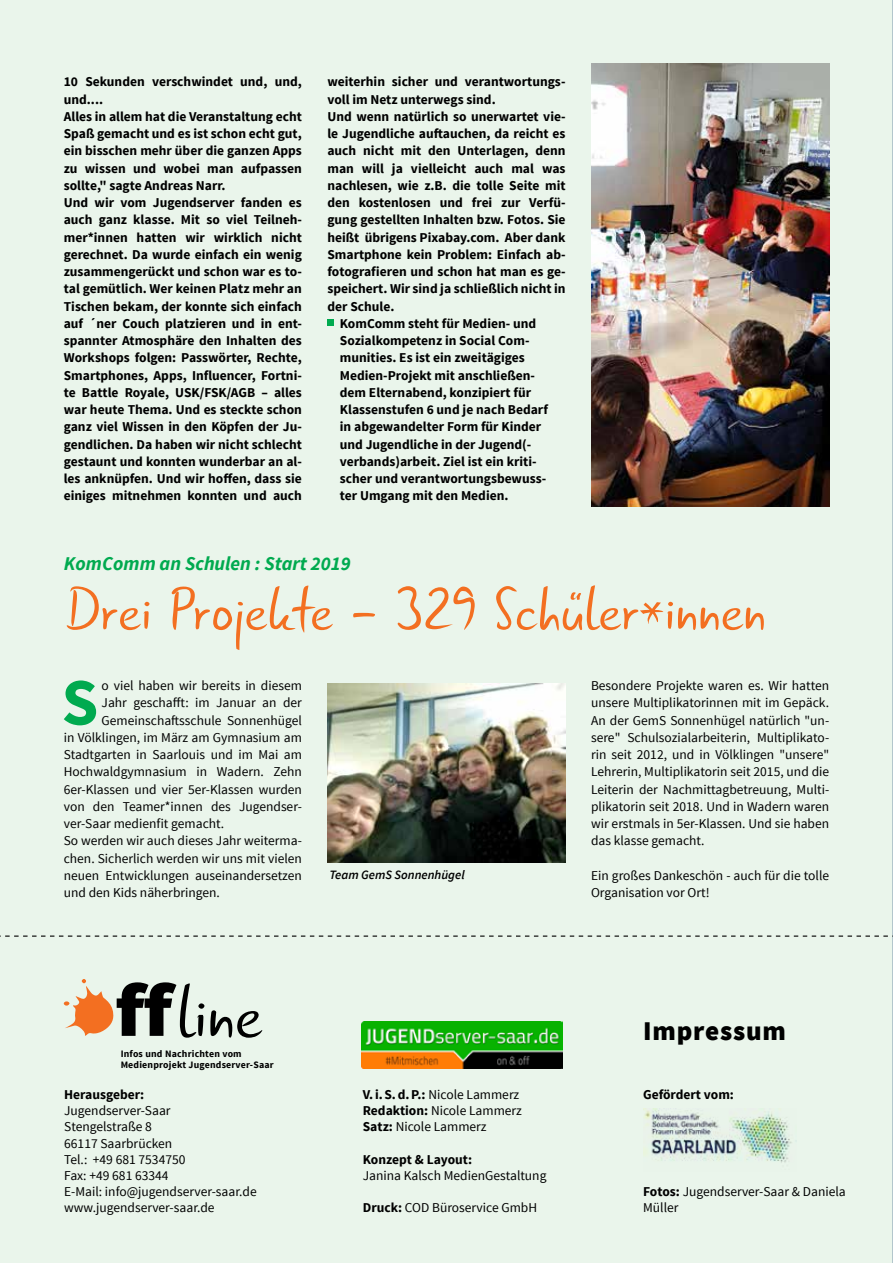
<style>
.page{position:relative;width:893px;height:1263px;background:#eaf5eb}
.page>*{position:absolute;margin:0;border:0;box-sizing:border-box;transform-origin:0 0}
.t1{font:76.35px "Gunny Rewritten";color:#000}
.t2{font:700 66.45px "Source Sans Pro";color:#00aa4f}
.t3{font:63px "Gunny Rewritten";color:#f36f21}
.t4{font:900 27px "Source Sans Pro";letter-spacing:.03em;color:#000}
.t5{font:italic 700 19.5px "Source Sans Pro";color:#00aa4f}
.t6{font:700 13.5px/17.2px "Source Sans Pro";color:#000}
.t7{font:13.5px/17.2px "Source Sans Pro";color:#000}
.t8{font:italic 600 12.75px "Source Sans Pro";color:#000}
.t9{font:700 9.75px/11.7px "Source Sans Pro";letter-spacing:.02em;color:#000}
.s1{font-weight:700}
</style>
<div class="page">
<hr style="left:892px;top:0;width:1px;height:1263px;background:#839db1">
<img style="left:643px;top:1109px;width:154px;height:54px">
<svg style="left:0;top:935px;width:893px;height:2px"></svg>
<svg style="left:64px;top:979px;width:112px;height:57px"></svg>
<img style="left:361px;top:1021px;width:201px;height:47px">
<div style="left:327px;top:319px;width:7px;height:7px;background:#00aa4f"></div>
<img style="left:591px;top:64px;width:238px;height:442px">
<img style="left:327px;top:683px;width:239px;height:179px">
<p class="t6" style="left:64px;top:74px;width:240px">10 Sekunden verschwindet und, und, und....<br>Alles in allem hat die Veranstaltung echt Spaß gemacht und es ist schon echt gut, ein bisschen mehr über die ganzen Apps zu wissen und wobei man aufpassen sollte," sagte Andreas Narr.<br>Und wir vom Jugendserver fanden es auch ganz klasse. Mit so viel Teilneh&shy;mer*innen hatten wir wirklich nicht gerechnet. Da wurde einfach ein wenig zusammengerückt und schon war es to&shy;tal gemütlich. Wer keinen Platz mehr an Tischen bekam, der konnte sich einfach auf ´ner Couch platzieren und in ent&shy;spannter Atmosphäre den Inhalten des Workshops folgen: Passwörter, Rechte, Smartphones, Apps, Influencer, Fortni&shy;te Battle Royale, USK/FSK/AGB – alles war heute Thema. Und es steckte schon ganz viel Wissen in den Köpfen der Ju&shy;gendlichen. Da haben wir nicht schlecht gestaunt und konnten wunderbar an al&shy;les anknüpfen. Und wir hoffen, dass sie einiges mitnehmen konnten und auch</p>
<p class="t6" style="left:327px;top:74px;width:240px">weiterhin sicher und verantwortungs-</p>
<p class="t6" style="left:327px;top:91px;width:170px">voll im Netz unterwegs sind.</p>
<p class="t6" style="left:327px;top:108px;width:240px">Und wenn natürlich so unerwartet vie-</p>
<p class="t6" style="left:327px;top:125px;width:240px">le Jugendliche auftauchen, da reicht es</p>
<p class="t6" style="left:327px;top:143px;width:240px">auch nicht mit den Unterlagen, denn</p>
<p class="t6" style="left:327px;top:160px;width:240px">man will ja vielleicht auch mal was</p>
<p class="t6" style="left:327px;top:177px;width:240px">nachlesen, wie z.B. die tolle Seite mit</p>
<p class="t6" style="left:327px;top:194px;width:240px">den kostenlosen und frei zur Verfü-</p>
<p class="t6" style="left:327px;top:212px;width:240px">gung gestellten Inhalten bzw. Fotos. Sie</p>
<p class="t6" style="left:327px;top:229px;width:240px">heißt übrigens Pixabay.com. Aber dank</p>
<p class="t6" style="left:327px;top:246px;width:240px">Smartphone kein Problem: Einfach ab-</p>
<p class="t6" style="left:327px;top:263px;width:240px">fotografieren und schon hat man es ge-</p>
<p class="t6" style="left:327px;top:281px;width:240px">speichert. Wir sind ja schließlich nicht in</p>
<p class="t6" style="left:327px;top:298px;width:68px">der Schule.</p>
<p class="t6" style="left:340px;top:315px;width:198px">KomComm steht für Medien- und</p>
<p class="t6" style="left:340px;top:332px;width:191px">Sozialkompetenz in Social Com-</p>
<p class="t6" style="left:340px;top:350px;width:186px">munities. Es ist ein zweitägiges</p>
<p class="t6" style="left:340px;top:367px;width:197px">Medien-Projekt mit anschließen-</p>
<p class="t6" style="left:340px;top:384px;width:193px">dem Elternabend, konzipiert für</p>
<p class="t6" style="left:340px;top:401px;width:210px">Klassenstufen 6 und je nach Bedarf</p>
<p class="t6" style="left:340px;top:419px;width:203px">in abgewandelter Form für Kinder</p>
<p class="t6" style="left:340px;top:436px;width:193px">und Jugendliche in der Jugend(-</p>
<p class="t6" style="left:340px;top:453px;width:198px">verbands)arbeit. Ziel ist ein kriti-</p>
<p class="t6" style="left:340px;top:470px;width:208px">scher und verantwortungsbewuss-</p>
<p class="t6" style="left:340px;top:488px;width:170px">ter Umgang mit den Medien.</p>
<h3 class="t5" style="left:64px;top:551px;width:288px">KomComm an Schulen : Start 2019</h3>
<h3 class="t3" style="left:64px;top:570px;width:704px">Drei Projekte - 329 Schüler*innen</h3>
<h2 class="t2" style="left:62px;top:660px;width:38px">S</h2>
<p class="t7" style="left:102px;top:677px;width:202px">o viel haben wir bereits in diesem</p>
<p class="t7" style="left:591px;top:677px;width:240px;text-align:justify">Besondere Projekte waren es. Wir hatten unsere Multiplikatorinnen mit im Gepäck.<br>An der GemS Sonnenhügel natürlich "un&shy;sere" Schulsozialarbeiterin, Multiplikato&shy;rin seit 2012, und in Völklingen "unsere" Lehrerin, Multiplikatorin seit 2015, und die Leiterin der Nachmittagbetreuung, Multi&shy;plikatorin seit 2018. Und in Wadern waren wir erstmals in 5er-Klassen. Und sie haben das klasse gemacht.</p>
<p class="t7" style="left:591px;top:867px;width:240px">Ein großes Dankeschön - auch für die tolle<br>Organisation vor Ort!</p>
<p class="t7" style="left:102px;top:694px;width:202px">Jahr geschafft: im Januar an der</p>
<p class="t7" style="left:102px;top:712px;width:202px">Gemeinschaftsschule Sonnenhügel</p>
<p class="t7" style="left:64px;top:729px;width:240px">in Völklingen, im März am Gymnasium am</p>
<p class="t7" style="left:64px;top:746px;width:240px">Stadtgarten in Saarlouis und im Mai am</p>
<p class="t7" style="left:64px;top:763px;width:240px">Hochwaldgymnasium in Wadern. Zehn</p>
<p class="t7" style="left:64px;top:781px;width:240px">6er-Klassen und vier 5er-Klassen wurden</p>
<p class="t7" style="left:64px;top:798px;width:240px">von den Teamer*innen des Jugendser-</p>
<p class="t7" style="left:64px;top:815px;width:162px">ver-Saar medienfit gemacht.</p>
<p class="t7" style="left:64px;top:832px;width:240px">So werden wir auch dieses Jahr weiterma-</p>
<p class="t7" style="left:64px;top:850px;width:240px">chen. Sicherlich werden wir uns mit vielen</p>
<p class="t7" style="left:64px;top:867px;width:240px">neuen Entwicklungen auseinandersetzen</p>
<p class="t7" style="left:64px;top:884px;width:158px">und den Kids näherbringen.</p>
<p class="t8" style="left:330px;top:867px;width:137px">Team GemS Sonnenhügel</p>
<h1 class="t1" style="left:176px;top:964px;width:87px">line</h1>
<p class="t9" style="left:121px;top:1048px;width:155px">Infos und Nachrichten vom<br>Medienprojekt Jugendserver-Saar</p>
<p class="t6" style="left:64px;top:1086px;width:82px">Herausgeber:</p>
<p class="t7" style="left:64px;top:1103px;width:194px;line-height:16.2px">Jugendserver-Saar<br>Stengelstraße 8<br>66117 Saarbrücken<br>Tel.: +49 681 7534750<br>Fax: +49 681 63344<br>E-Mail: info@jugendserver-saar.de www.jugendserver-saar.de</p>
<p class="t7" style="left:363px;top:1086px;width:161px;line-height:16.2px"><span class="s1">V.i.S.d.P.:</span> Nicole Lammerz<br><span class="s1">Redaktion:</span> Nicole Lammerz<br><span class="s1">Satz:</span> Nicole Lammerz</p>
<p class="t6" style="left:363px;top:1151px;width:111px">Konzept &amp; Layout:</p>
<p class="t7" style="left:363px;top:1167px;width:185px">Janina Kalsch MedienGestaltung</p>
<p class="t7" style="left:363px;top:1199px;width:176px"><span class="s1">Druck:</span> COD Büroservice GmbH</p>
<h3 class="t4" style="left:643px;top:1013px;width:144px">Impressum</h3>
<p class="t6" style="left:643px;top:1086px;width:92px">Gefördert vom:</p>
<p class="t7" style="left:643px;top:1184px;width:204px;line-height:16.2px"><span class="s1">Fotos:</span> Jugendserver-Saar &amp; Daniela<br>Müller</p>
</div>
